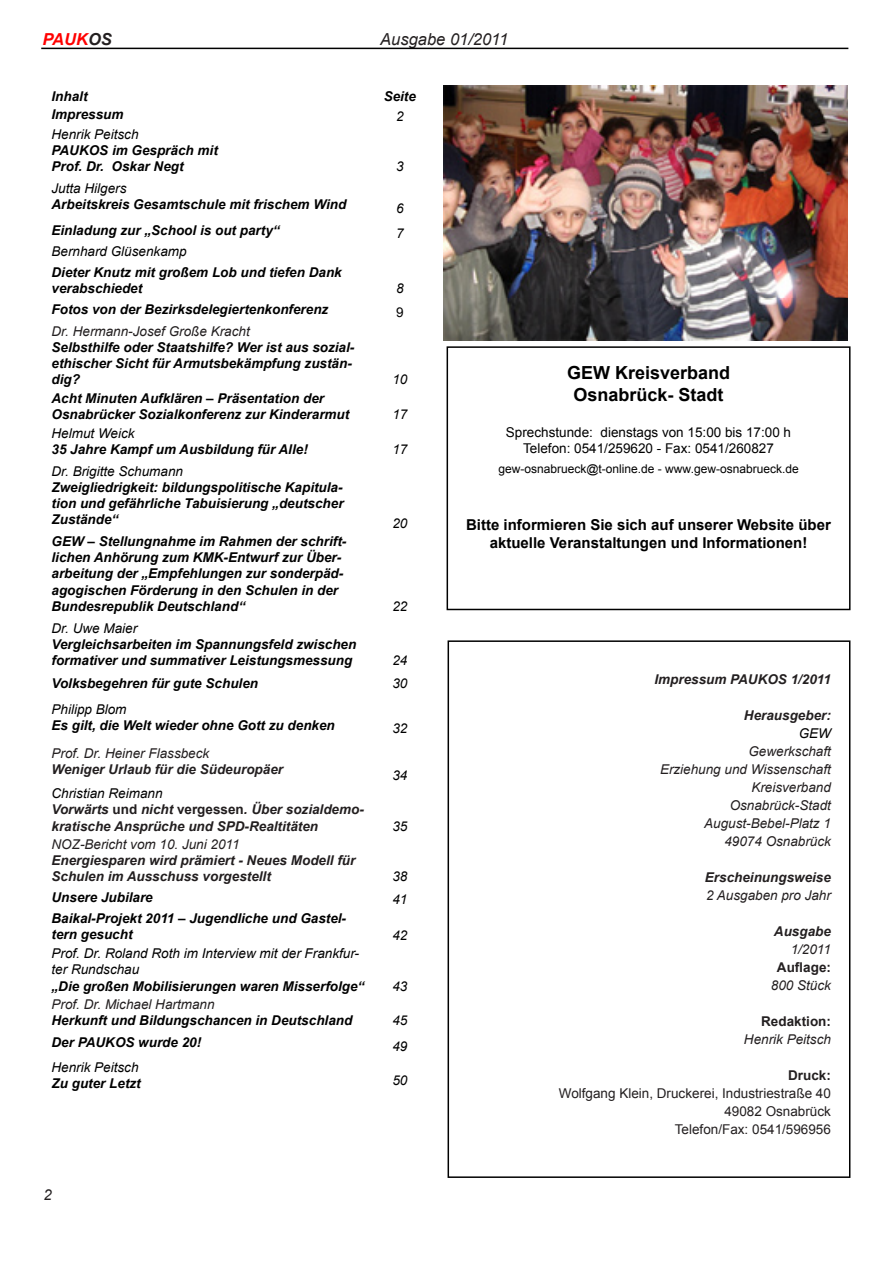
<style>
.page{position:relative;width:893px;height:1263px;background:#fff}
.page>*{position:absolute;margin:0;border:0;box-sizing:border-box;transform-origin:0 0}
.heading_8{font:700 18px "Arial";color:#000}
.t1{font:italic 16.5px "Arial";color:#231f20}
.t2{font:italic 700 16.5px "Arial";color:#f00}
.t3{font:700 15px/18px "Arial";color:#000;text-align:center}
.t4{font:italic 15px "Arial";color:#231f20}
.t5{font:italic 700 13.5px/16.2px "Arial";color:#000}
.t6{font:italic 13.5px/16.2px "Arial";color:#000}
.t7{font:italic 700 13.5px/16.2px "Arial";color:#221e1f}
.t8{font:italic 700 13.5px/16.2px "Arial";color:#020202}
.t9{font:13.5px "Arial";color:#231f20}
.t10{font:13.5px "Arial";color:#000}
.Pa20{font:italic 13.5px "Arial";color:#221e1f}
.heading_1{font:italic 13.5px "Arial";color:#231f20}
.heading_2{font:italic 13.5px "Arial";color:#231f20}
.Pa20-2{font:italic 700 13.5px "Arial";color:#231f20}
.heading_1-2{font:700 13.5px "Arial";color:#231f20}
.Body_text{font:italic 13.5px "Arial";color:#231f20}
.heading_2-2{font:italic 700 13.5px "Arial";color:#231f20}
.heading_1-3{font:italic 700 13.5px "Arial";color:#231f20}
.heading_3{font:italic 700 13.5px "Arial";color:#231f20}
.heading_4{font:italic 13.5px "Arial";color:#231f20}
.t11{font:12px "Arial";color:#000}
.s1{color:#231f20}
.s2{font-weight:400}
.s3{font-style:normal}
.s4{font-weight:700}
</style>
<div class="page">
<hr style="left:41px;top:48px;width:807px;height:1px;background:#000">
<img style="left:444px;top:85px;width:404px;height:256px">
<div style="left:447px;top:346px;width:403px;height:264px;border:2px solid #000"></div>
<div style="left:448px;top:640px;width:402px;height:538px;border:2px solid #000"></div>
<p class="t2" style="left:43px;top:29px;width:71px">PAUK<span class="s1">OS</span></p>
<p class="t1" style="left:380px;top:29px;width:130px">Ausgabe 01/2011</p>
<p class="t5" style="left:52px;top:89px;width:38px">Inhalt</p>
<p class="t5" style="left:384px;top:89px;width:34px">Seite</p>
<p class="t5" style="left:52px;top:107px;width:74px">Impressum</p>
<p class="t6" style="left:396px;top:108px;width:9px">2</p>
<p class="t5" style="left:52px;top:127px;width:168px"><span class="s2">Henrik Peitsch<br></span>PAUKOS im Gespräch mit</p>
<p class="t5" style="left:52px;top:159px;width:134px">Prof. Dr. Oskar Negt</p>
<p class="t6" style="left:396px;top:159px;width:9px">3</p>
<p class="t6" style="left:52px;top:181px;width:77px">Jutta Hilgers</p>
<p class="t5" style="left:52px;top:197px;width:296px">Arbeitskreis Gesamtschule mit frischem Wind</p>
<p class="t6" style="left:396px;top:200px;width:9px">6</p>
<p class="t5" style="left:52px;top:222px;width:230px">Einladung zur „School is out party“</p>
<p class="t6" style="left:396px;top:225px;width:9px">7</p>
<p class="t6" style="left:52px;top:243px;width:137px">Bernhard Glüsenkamp</p>
<p class="t5" style="left:52px;top:264px;width:292px">Dieter Knutz mit großem Lob und tiefen Dank verabschiedet</p>
<p class="t6" style="left:396px;top:280px;width:9px">8</p>
<p class="t5" style="left:52px;top:302px;width:278px">Fotos von der Bezirksdelegiertenkonferenz</p>
<p class="t10" style="left:396px;top:304px;width:9px">9</p>
<p class="Pa20" style="left:52px;top:322px;width:200px">Dr. Hermann-Josef Große Kracht</p>
<p class="t8" style="left:52px;top:340px;width:304px">Selbsthilfe oder Staatshilfe? Wer ist aus sozial&shy;ethischer Sicht für Armutsbekämpfung zustän&shy;dig?</p>
<p class="t6" style="left:392px;top:372px;width:17px">10</p>
<p class="t5" style="left:52px;top:390px;width:299px">Acht Minuten Aufklären – Präsentation der<br>Osnabrücker Sozialkonferenz zur Kinderarmut</p>
<p class="t6" style="left:392px;top:406px;width:17px">17</p>
<p class="t6" style="left:52px;top:425px;width:85px">Helmut Weick</p>
<p class="t5" style="left:52px;top:441px;width:258px">35 Jahre Kampf um Ausbildung für Alle!</p>
<p class="t6" style="left:392px;top:442px;width:17px">17</p>
<p class="t6" style="left:52px;top:463px;width:133px">Dr. Brigitte Schumann</p>
<p class="t5" style="left:52px;top:480px;width:294px;text-align:justify">Zweigliedrigkeit: bildungspolitische Kapitula&shy;tion und gefährliche Tabuisierung „deutscher Zustände“</p>
<p class="t6" style="left:392px;top:515px;width:17px">20</p>
<p class="t5" style="left:52px;top:534px;width:296px">GEW – Stellungnahme im Rahmen der schrift&shy;lichen Anhörung zum KMK-Entwurf zur Über&shy;arbeitung der „Empfehlungen zur sonderpäd&shy;agogischen Förderung in den Schulen in der Bundesrepublik Deutschland“</p>
<p class="t6" style="left:52px;top:620px;width:87px">Dr. Uwe Maier</p>
<p class="t5" style="left:52px;top:637px;width:306px">Vergleichsarbeiten im Spannungsfeld zwischen formativer und summativer Leistungsmessung</p>
<p class="t6" style="left:392px;top:598px;width:17px">22</p>
<p class="t6" style="left:392px;top:653px;width:17px">24</p>
<p class="t5" style="left:52px;top:676px;width:208px">Volksbegehren für gute Schulen</p>
<p class="t6" style="left:392px;top:676px;width:17px">30</p>
<p class="t6" style="left:52px;top:702px;width:77px">Philipp Blom</p>
<p class="t5" style="left:52px;top:718px;width:285px">Es gilt, die Welt wieder ohne Gott zu denken</p>
<p class="t6" style="left:392px;top:721px;width:17px">32</p>
<p class="Pa20" style="left:52px;top:744px;width:159px">Prof. Dr. Heiner Flassbeck</p>
<p class="Pa20-2" style="left:52px;top:760px;width:233px">Weniger Urlaub für die Südeuropäer</p>
<p class="t6" style="left:392px;top:767px;width:17px">34</p>
<p class="t6" style="left:52px;top:785px;width:113px">Christian Reimann</p>
<p class="t7" style="left:52px;top:802px;width:314px">Vorwärts <span class="s3">und</span> nicht <span class="s3">vergessen</span>. Über sozialdemo&shy;kratische Ansprüche und SPD-Realtitäten</p>
<p class="t6" style="left:392px;top:818px;width:17px">35</p>
<p class="Pa20" style="left:52px;top:835px;width:190px">NOZ-Bericht vom 10. Juni 2011</p>
<p class="t7" style="left:52px;top:853px;width:305px">Energiesparen wird prämiert - Neues Modell für<br>Schulen im Ausschuss vorgestellt</p>
<p class="t6" style="left:392px;top:868px;width:17px">38</p>
<p class="t5" style="left:52px;top:889px;width:103px">Unsere Jubilare</p>
<p class="t6" style="left:392px;top:891px;width:17px">41</p>
<p class="t5" style="left:52px;top:911px;width:296px">Baikal-Projekt 2011 – Jugendliche und Gastel&shy;tern gesucht</p>
<p class="t6" style="left:392px;top:927px;width:17px">42</p>
<p class="t6" style="left:52px;top:946px;width:309px">Prof. Dr. Roland Roth im Interview mit der Frankfur&shy;ter Rundschau</p>
<p class="t5" style="left:52px;top:978px;width:314px">„Die großen Mobilisierungen waren Misserfolge“</p>
<p class="t6" style="left:392px;top:978px;width:17px">43</p>
<p class="Body_text" style="left:52px;top:995px;width:165px">Prof. Dr. Michael Hartmann</p>
<p class="t5" style="left:52px;top:1013px;width:302px">Herkunft und Bildungschancen in Deutschland</p>
<p class="t6" style="left:392px;top:1012px;width:17px">45</p>
<p class="t5" style="left:52px;top:1035px;width:151px">Der PAUKOS wurde 20!</p>
<p class="t6" style="left:392px;top:1038px;width:17px">49</p>
<p class="t6" style="left:52px;top:1059px;width:91px">Henrik Peitsch<br><span class="s4">Zu guter Letzt</span></p>
<p class="t6" style="left:392px;top:1072px;width:17px">50</p>
<p class="t4" style="left:43px;top:1184px;width:10px">2</p>
<p class="heading_8" style="left:567px;top:361px;width:165px">GEW Kreisverband</p>
<p class="heading_8" style="left:573px;top:382px;width:152px">Osnabrück- Stadt</p>
<p class="t10" style="left:506px;top:423px;width:287px">Sprechstunde: dienstags von 15:00 bis 17:00 h</p>
<p class="t10" style="left:523px;top:439px;width:252px">Telefon: 0541/259620 - Fax: 0541/260827</p>
<p class="t11" style="left:498px;top:460px;width:302px">gew-osnabrueck@t-online.de - www.gew-osnabrueck.de</p>
<p class="t3" style="left:466px;top:516px;width:366px">Bitte informieren Sie sich auf unserer Website über aktuelle Veranstaltungen und Informationen!</p>
<p class="heading_2-2" style="left:654px;top:671px;width:178px">Impressum PAUKOS 1/2011</p>
<p class="heading_3" style="left:744px;top:707px;width:89px">Herausgeber:</p>
<p class="t6" style="left:799px;top:725px;width:34px">GEW</p>
<p class="heading_2" style="left:748px;top:743px;width:84px">Gewerkschaft</p>
<p class="heading_2" style="left:660px;top:761px;width:172px">Erziehung und Wissenschaft</p>
<p class="heading_1" style="left:751px;top:779px;width:81px">Kreisverband</p>
<p class="heading_1" style="left:730px;top:797px;width:103px">Osnabrück-Stadt</p>
<p class="heading_1" style="left:704px;top:815px;width:128px">August-Bebel-Platz 1</p>
<p class="heading_1" style="left:724px;top:833px;width:108px">49074 Osnabrück</p>
<p class="heading_1-3" style="left:705px;top:869px;width:128px">Erscheinungsweise</p>
<p class="heading_2" style="left:706px;top:887px;width:126px">2 Ausgaben pro Jahr</p>
<p class="Pa20-2" style="left:774px;top:923px;width:59px">Ausgabe</p>
<p class="heading_2" style="left:791px;top:941px;width:42px">1/2011</p>
<p class="heading_1-2" style="left:777px;top:958px;width:55px">Auflage:</p>
<p class="heading_4" style="left:771px;top:977px;width:62px">800 Stück</p>
<p class="heading_1-2" style="left:761px;top:1012px;width:71px">Redaktion:</p>
<p class="heading_1" style="left:744px;top:1031px;width:89px">Henrik Peitsch</p>
<p class="heading_1-2" style="left:788px;top:1066px;width:44px">Druck:</p>
<p class="t9" style="left:559px;top:1084px;width:274px">Wolfgang Klein, Druckerei, Industriestraße 40</p>
<p class="t9" style="left:724px;top:1102px;width:108px">49082 Osnabrück</p>
<p class="t9" style="left:675px;top:1120px;width:158px">Telefon/Fax: 0541/596956</p>
</div>
